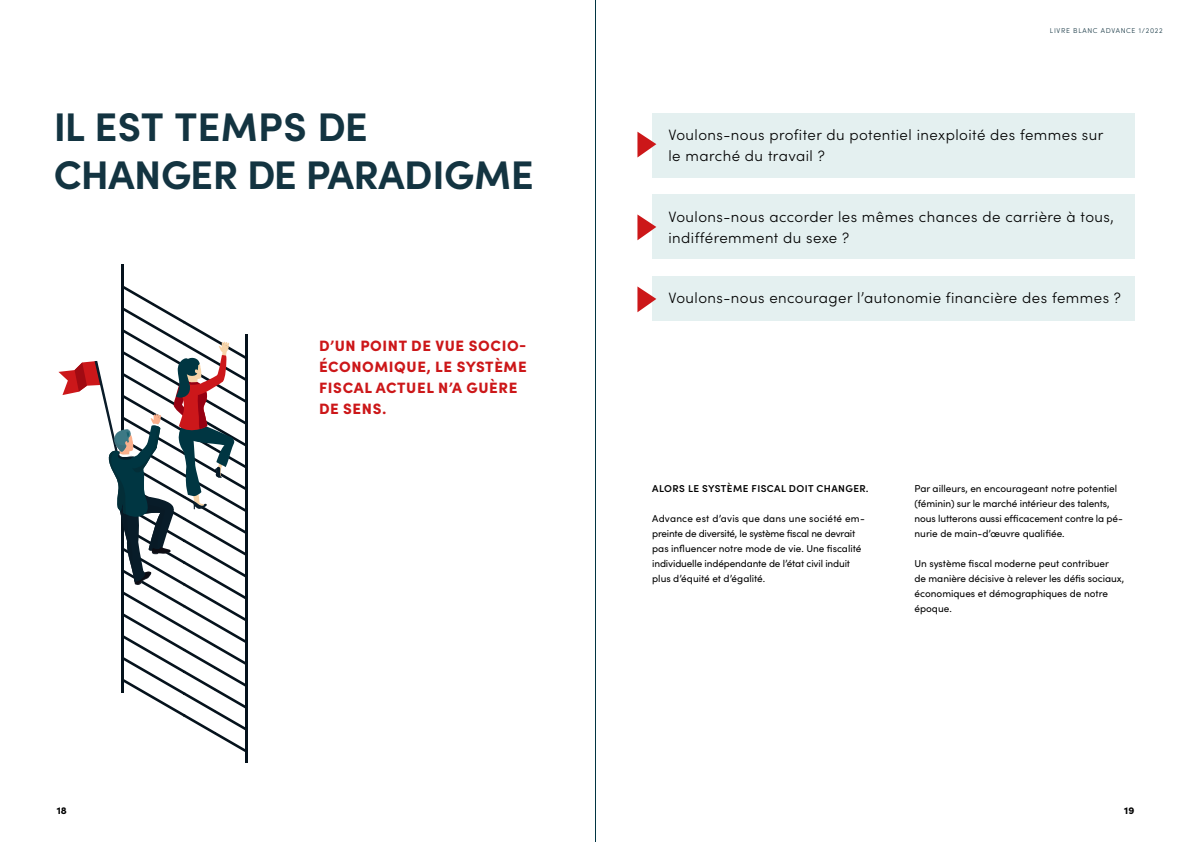
<style>
.page{position:relative;width:1191px;height:842px;background:#fff}
.page>*{position:absolute;margin:0;border:0;box-sizing:border-box;transform-origin:0 0}
.t1{font:700 40px/48px "Sofia Pro";letter-spacing:-.01em;color:#133441}
.t2{font:300 15px/21px "Sofia Pro";letter-spacing:.03em;color:#000}
.t3{font:900 15px/21px "Sofia Pro";letter-spacing:.04em;color:#cc1719}
.t4{font:10px/15px "Sofia Pro";letter-spacing:-.005em;color:#000}
.t5{font:600 10px "Sofia Pro";letter-spacing:.04em;color:#000}
.t6{font:900 10px "Sofia Pro";color:#000}
.t7{font:300 7px "Sofia Pro";letter-spacing:.1em;color:#133441}
</style>
<div class="page">
<hr style="left:595px;top:0;width:1px;height:842px;background:#013542">
<div style="left:652px;top:113px;width:482px;height:65px;background:#e4f0f0"></div>
<div style="left:652px;top:195px;width:482px;height:64px;background:#e4f0f0"></div>
<div style="left:652px;top:276px;width:482px;height:44px;background:#e4f0f0"></div>
<svg style="left:637px;top:132px;width:19px;height:26px"></svg>
<svg style="left:637px;top:214px;width:19px;height:26px"></svg>
<svg style="left:637px;top:286px;width:19px;height:26px"></svg>
<hr style="left:121px;top:264px;width:3px;height:428px;background:#05121c">
<hr style="left:245px;top:335px;width:2px;height:428px;background:#05121c">
<svg style="left:58px;top:286px;width:189px;height:466px"></svg>
<h1 class="t1" style="left:54px;top:100px;width:481px">IL EST TEMPS DE<br>CHANGER DE PARADIGME</h1>
<h2 class="t3" style="left:319px;top:334px;width:209px">D’UN POINT DE VUE SOCIO-<br>ÉCONOMIQUE, LE SYSTÈME<br>FISCAL ACTUEL N’A GUÈRE<br>DE SENS.</h2>
<p class="t7" style="left:1050px;top:26px;width:114px">LIVRE BLANC ADVANCE 1/2022</p>
<h2 class="t2" style="left:668px;top:124px;width:436px">Voulons-nous profiter du potentiel inexploité des femmes sur le marché du travail ?</h2>
<h2 class="t2" style="left:668px;top:205px;width:447px">Voulons-nous accorder les mêmes chances de carrière à tous, indifféremment du sexe ?</h2>
<h2 class="t2" style="left:668px;top:286px;width:454px">Voulons-nous encourager l’autonomie financière des femmes ?</h2>
<p class="t5" style="left:652px;top:481px;width:218px">ALORS LE SYSTÈME FISCAL DOIT CHANGER.</p>
<p class="t4" style="left:652px;top:510px;width:214px">Advance est d’avis que dans une société em&shy;preinte de diversité, le système fiscal ne devrait pas influencer notre mode de vie. Une fiscalité individuelle indépendante de l’état civil induit plus d’équité et d’égalité.</p>
<p class="t4" style="left:914px;top:480px;width:210px">Par ailleurs, en encourageant notre potentiel (féminin) sur le marché intérieur des talents, nous lutterons aussi efficacement contre la pé&shy;nurie de main-d’œuvre qualifiée.</p>
<p class="t4" style="left:914px;top:555px;width:211px">Un système fiscal moderne peut contribuer<br>de manière décisive à relever les défis sociaux, économiques et démographiques de notre époque.</p>
<p class="t6" style="left:57px;top:802px;width:12px">18</p>
<p class="t6" style="left:1124px;top:802px;width:12px">19</p>
</div>
